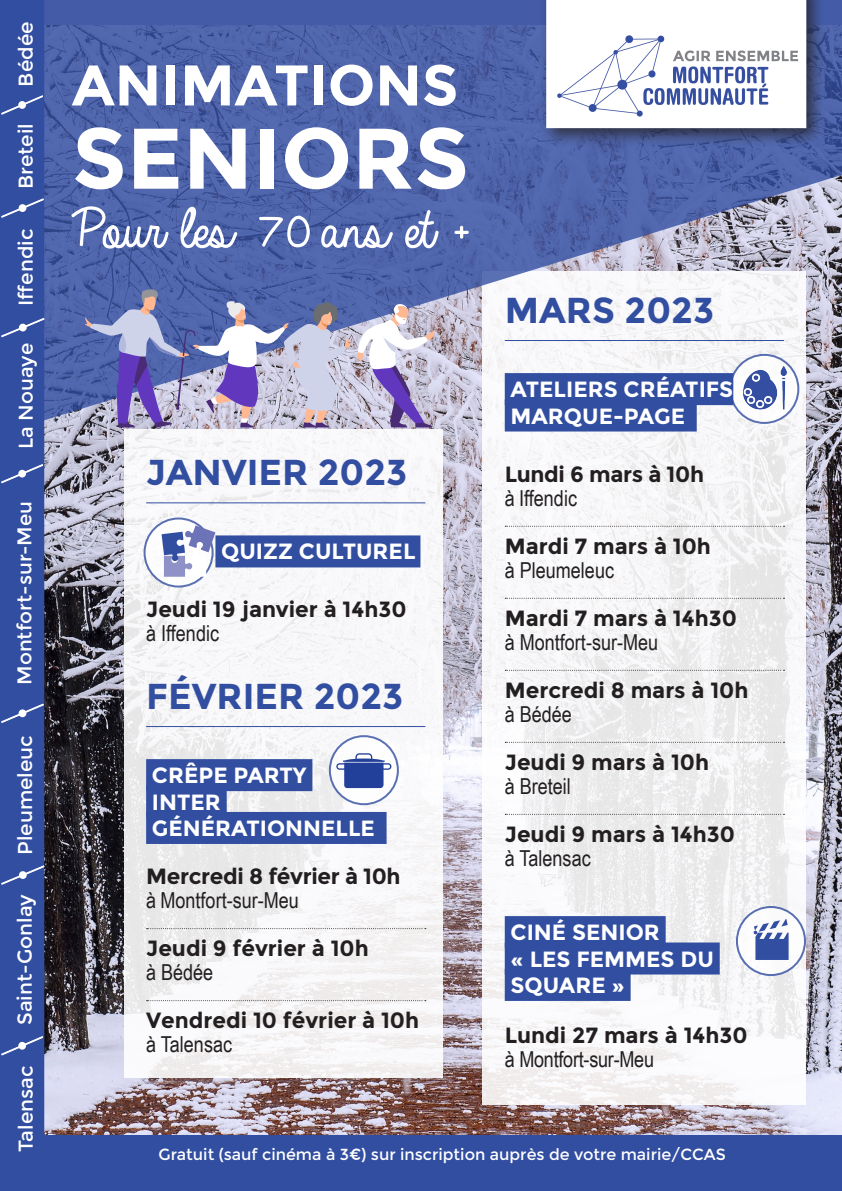
<style>
.page{position:relative;width:842px;height:1191px;background:#fff}
.page>*{position:absolute;margin:0;border:0;box-sizing:border-box;transform-origin:0 0}
.t1{font:700 85.8px "Montserrat";color:#fff}
.t2{font:60px "Always In My Heart";color:#fff}
.t3{font:700 57.2px "Montserrat";color:#fff}
.t4{font:700 36px "Montserrat";color:#324ea1}
.date{font:700 22px "Montserrat";color:#231f20}
.infos{font:22px "Arial Narrow";color:#231f20}
.titre_activité{font:700 22px/26.4px "Montserrat";color:#fff}
.communes{font:20.1px "Montserrat";color:#fff}
.communes-2{font:19.9px "Montserrat";color:#fff}
.t5{font:16px "Montserrat";color:#fff}
</style>
<div class="page">
<img style="left:44px;top:479px;width:798px;height:656px">
<div style="left:482px;top:271px;width:324px;height:833px;background:linear-gradient(to right,#f6f5f7,#efeff0)"></div>
<div style="left:0;top:1135px;width:842px;height:56px;background:#324ea1"></div>
<svg style="left:44px;top:0;width:798px;height:479px;fill:#5168ae"></svg>
<div style="left:0;top:0;width:44px;height:1135px;background:#324ea1"></div>
<svg style="left:1px;top:1036px;width:42px;height:19px"></svg>
<div style="left:18px;top:1041px;width:8px;height:8px;background:#fff;border-radius:50%"></div>
<svg style="left:1px;top:865px;width:43px;height:19px"></svg>
<div style="left:19px;top:871px;width:8px;height:8px;background:#fff;border-radius:50%"></div>
<svg style="left:1px;top:704px;width:43px;height:18px"></svg>
<div style="left:19px;top:709px;width:7px;height:8px;background:#fff;border-radius:50%"></div>
<svg style="left:1px;top:464px;width:42px;height:19px"></svg>
<div style="left:18px;top:470px;width:8px;height:7px;background:#fff;border-radius:50%"></div>
<svg style="left:1px;top:318px;width:43px;height:19px"></svg>
<div style="left:19px;top:324px;width:8px;height:7px;background:#fff;border-radius:50%"></div>
<svg style="left:1px;top:199px;width:43px;height:18px"></svg>
<div style="left:19px;top:204px;width:7px;height:8px;background:#fff;border-radius:50%"></div>
<svg style="left:1px;top:95px;width:42px;height:19px"></svg>
<div style="left:18px;top:101px;width:8px;height:8px;background:#fff;border-radius:50%"></div>
<div style="left:539px;top:0;width:286px;height:147px;background:#231f20;opacity:.75"></div>
<svg style="left:546px;top:0;width:260px;height:128px"></svg>
<img style="left:552px;top:30px;width:250px;height:92px">
<svg style="left:85px;top:287px;width:350px;height:141px;background:#9596c3"></svg>
<div style="left:125px;top:429px;width:318px;height:648px;background:linear-gradient(to right,#f1f1f2,#f7f6f8)"></div>
<svg style="left:730px;top:355px;width:68px;height:68px"></svg>
<div style="left:729px;top:354px;width:70px;height:70px;border:2px solid #324ea1;border-radius:50%"></div>
<img style="left:741px;top:364px;width:47px;height:47px">
<hr style="left:146px;top:502px;width:279px;height:1px;background:#324ea1">
<div style="left:215px;top:535px;width:205px;height:32px;background:#324ea1"></div>
<hr style="left:146px;top:726px;width:279px;height:1px;background:#324ea1">
<div style="left:146px;top:759px;width:166px;height:32px;background:#324ea1"></div>
<div style="left:146px;top:785px;width:81px;height:32px;background:#324ea1"></div>
<div style="left:146px;top:812px;width:241px;height:32px;background:#324ea1"></div>
<svg style="left:147px;top:928px;width:279px;height:1px"></svg>
<svg style="left:147px;top:1000px;width:279px;height:1px"></svg>
<hr style="left:505px;top:340px;width:279px;height:1px;background:#324ea1">
<div style="left:505px;top:373px;width:228px;height:32px;background:#324ea1"></div>
<div style="left:505px;top:399px;width:192px;height:32px;background:#324ea1"></div>
<svg style="left:505px;top:526px;width:279px;height:1px"></svg>
<svg style="left:505px;top:598px;width:279px;height:1px"></svg>
<svg style="left:505px;top:670px;width:279px;height:1px"></svg>
<svg style="left:505px;top:742px;width:279px;height:1px"></svg>
<svg style="left:505px;top:814px;width:279px;height:1px"></svg>
<div style="left:505px;top:916px;width:161px;height:32px;background:#324ea1"></div>
<div style="left:505px;top:942px;width:215px;height:32px;background:#324ea1"></div>
<div style="left:505px;top:969px;width:126px;height:32px;background:#324ea1"></div>
<div style="left:145px;top:518px;width:68px;height:68px;background:#fff;border-radius:50%"></div>
<div style="left:144px;top:517px;width:70px;height:70px;border:2px solid #324ea1;border-radius:50%"></div>
<svg style="left:162px;top:525px;width:53px;height:52px"></svg>
<svg style="left:330px;top:736px;width:68px;height:68px"></svg>
<div style="left:329px;top:735px;width:70px;height:70px;border:2px solid #324ea1;border-radius:50%"></div>
<svg style="left:336px;top:753px;width:55px;height:35px"></svg>
<div style="left:737px;top:907px;width:68px;height:68px;background:#fff;border-radius:50%"></div>
<div style="left:736px;top:906px;width:70px;height:70px;border:2px solid #324ea1;border-radius:50%"></div>
<svg style="left:754px;top:918px;width:35px;height:42px"></svg>
<p class="communes" style="left:14px;top:87px;width:66px;rotate:-90deg">Bédée</p>
<p class="communes" style="left:14px;top:189px;width:68px;rotate:-90deg">Breteil</p>
<p class="communes" style="left:14px;top:306px;width:79px;rotate:-90deg">Iffendic</p>
<p class="communes-2" style="left:14px;top:449px;width:108px;rotate:-90deg">La Nouaye</p>
<p class="communes-2" style="left:13px;top:685px;width:185px;rotate:-90deg">Montfort-sur-Meu</p>
<p class="communes" style="left:13px;top:855px;width:121px;rotate:-90deg">Pleumeleuc</p>
<p class="communes" style="left:13px;top:1025px;width:132px;rotate:-90deg">Saint-Gonlay</p>
<p class="communes" style="left:14px;top:1152px;width:88px;rotate:-90deg">Talensac</p>
<p class="t3" style="left:72px;top:51px;width:388px">ANIMATIONS</p>
<p class="t1" style="left:72px;top:107px;width:399px">SENIORS</p>
<p class="t2" style="left:62px;top:197px;width:393px">Pour les 70 ans et +</p>
<p class="t4" style="left:146px;top:451px;width:263px">JANVIER 2023</p>
<p class="titre_activité" style="left:221px;top:538px;width:196px">QUIZZ CULTUREL</p>
<p class="date" style="left:146px;top:596px;width:262px">Jeudi 19 janvier à 14h30</p>
<p class="infos" style="left:146px;top:617px;width:74px">à Iffendic</p>
<p class="t4" style="left:146px;top:674px;width:259px">FÉVRIER 2023</p>
<p class="titre_activité" style="left:152px;top:762px;width:156px">CRÊPE PARTY</p>
<p class="titre_activité" style="left:152px;top:788px;width:70px">INTER</p>
<p class="titre_activité" style="left:152px;top:815px;width:224px">GÉNÉRATIONNELLE</p>
<p class="date" style="left:146px;top:863px;width:256px">Mercredi 8 février à 10h</p>
<p class="infos" style="left:146px;top:884px;width:154px">à Montfort-sur-Meu</p>
<p class="date" style="left:146px;top:935px;width:224px">Jeudi 9 février à 10h</p>
<p class="infos" style="left:146px;top:956px;width:69px">à Bédée</p>
<p class="date" style="left:146px;top:1007px;width:275px">Vendredi 10 février à 10h</p>
<p class="infos" style="left:146px;top:1028px;width:87px">à Talensac</p>
<p class="t4" style="left:505px;top:288px;width:211px">MARS 2023</p>
<p class="titre_activité" style="left:511px;top:376px;width:224px">ATELIERS CRÉATIFS</p>
<p class="titre_activité" style="left:511px;top:402px;width:176px">MARQUE-PAGE</p>
<p class="date" style="left:505px;top:461px;width:201px">Lundi 6 mars à 10h</p>
<p class="infos" style="left:505px;top:481px;width:74px">à Iffendic</p>
<p class="date" style="left:505px;top:533px;width:208px">Mardi 7 mars à 10h</p>
<p class="infos" style="left:505px;top:553px;width:111px">à Pleumeleuc</p>
<p class="date" style="left:505px;top:605px;width:234px">Mardi 7 mars à 14h30</p>
<p class="infos" style="left:505px;top:625px;width:155px">à Montfort-sur-Meu</p>
<p class="date" style="left:505px;top:677px;width:245px">Mercredi 8 mars à 10h</p>
<p class="infos" style="left:505px;top:697px;width:69px">à Bédée</p>
<p class="date" style="left:505px;top:749px;width:206px">Jeudi 9 mars à 10h</p>
<p class="infos" style="left:505px;top:769px;width:68px">à Breteil</p>
<p class="date" style="left:505px;top:821px;width:232px">Jeudi 9 mars à 14h30</p>
<p class="infos" style="left:505px;top:841px;width:87px">à Talensac</p>
<p class="titre_activité" style="left:511px;top:919px;width:151px">CINÉ SENIOR</p>
<p class="titre_activité" style="left:511px;top:945px;width:205px">« LES FEMMES DU<br>SQUARE »</p>
<p class="date" style="left:505px;top:1022px;width:245px">Lundi 27 mars à 14h30</p>
<p class="infos" style="left:505px;top:1043px;width:151px">à Montfort-sur-Meu</p>
<p class="t5" style="left:159px;top:1144px;width:569px">Gratuit (sauf cinéma à 3€) sur inscription auprès de votre mairie/CCAS</p>
</div>
